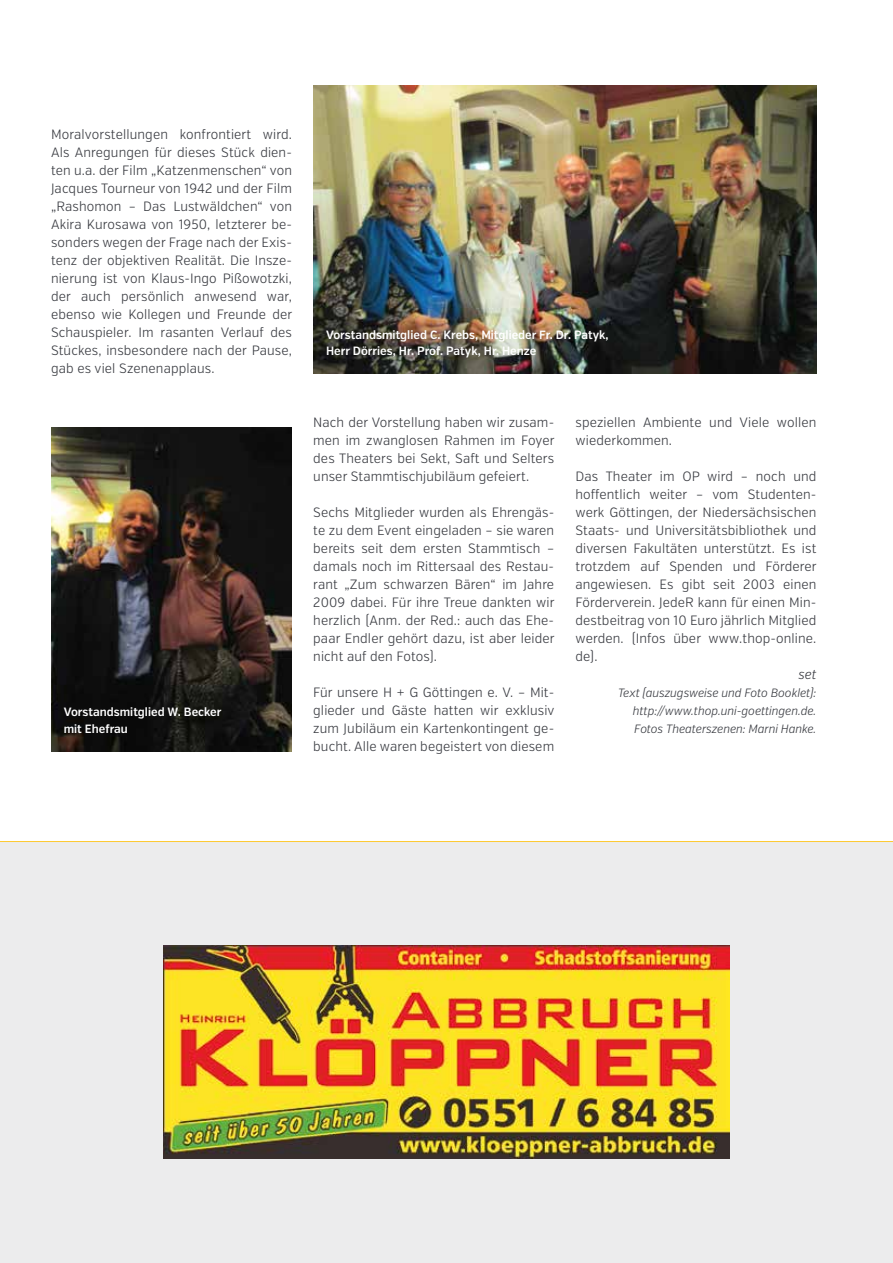
<style>
.page{position:relative;width:893px;height:1263px;background:#fff}
.page>*{position:absolute;margin:0;border:0;box-sizing:border-box;transform-origin:0 0}
.t1{font:300 13.5px/18px "Verb Cond";letter-spacing:.01em;color:#383a40;text-align:justify}
.t2{font:italic 300 13.5px "Verb Cond";color:#383a40}
.t3{font:600 12px/16.5px "Verb Cond";color:#fff}
.t4{font:italic 300 12px/18px "Verb Cond";letter-spacing:-.005em;color:#383a40;text-align:justify}
</style>
<div class="page">
<img style="left:313px;top:85px;width:503px;height:288px">
<img style="left:51px;top:427px;width:241px;height:324px">
<div style="left:0;top:841px;width:893px;height:422px;background:#ececed"></div>
<hr style="left:0;top:841px;width:893px;height:1px;background:#feca32">
<img style="left:164px;top:946px;width:565px;height:212px">
<p class="t1" style="left:51px;top:126px;width:243px">Moralvorstellungen konfrontiert wird.<br>Als Anregungen für dieses Stück dien&shy;ten u.a. der Film „Katzenmenschen“ von Jacques Tourneur von 1942 und der Film „Rashomon – Das Lustwäldchen“ von Akira Kurosawa von 1950, letzterer be&shy;sonders wegen der Frage nach der Exis&shy;tenz der objektiven Realität. Die Insze&shy;nierung ist von Klaus-Ingo Pißowotzki, der auch persönlich anwesend war, ebenso wie Kollegen und Freunde der Schauspieler. Im rasanten Verlauf des Stückes, insbesondere nach der Pause, gab es viel Szenenapplaus.</p>
<p class="t3" style="left:64px;top:704px;width:159px">Vorstandsmitglied W. Becker mit Ehefrau</p>
<p class="t3" style="left:326px;top:326px;width:284px">Vorstandsmitglied C. Krebs, Mitglieder Fr. Dr. Patyk,<br>Herr Dörries, Hr. Prof. Patyk, Hr. Henze</p>
<p class="t1" style="left:313px;top:414px;width:243px">Nach der Vorstellung haben wir zusam&shy;men im zwanglosen Rahmen im Foyer des Theaters bei Sekt, Saft und Selters unser Stammtischjubiläum gefeiert.</p>
<p class="t1" style="left:313px;top:503px;width:243px">Sechs Mitglieder wurden als Ehrengäs&shy;te zu dem Event eingeladen – sie waren bereits seit dem ersten Stammtisch – damals noch im Rittersaal des Restau&shy;rant „Zum schwarzen Bären“ im Jahre 2009 dabei. Für ihre Treue dankten wir herzlich (Anm. der Red.: auch das Ehe&shy;paar Endler gehört dazu, ist aber leider nicht auf den Fotos).</p>
<p class="t1" style="left:313px;top:683px;width:243px">Für unsere H + G Göttingen e. V. – Mit&shy;glieder und Gäste hatten wir exklusiv zum Jubiläum ein Kartenkontingent ge&shy;bucht. Alle waren begeistert von diesem</p>
<p class="t1" style="left:575px;top:413px;width:242px">speziellen Ambiente und Viele wollen wiederkommen.</p>
<p class="t1" style="left:575px;top:467px;width:243px">Das Theater im OP wird – noch und hoffentlich weiter – vom Studenten&shy;werk Göttingen, der Niedersächsischen Staats- und Universitätsbibliothek und diversen Fakultäten unterstützt. Es ist trotzdem auf Spenden und Förderer angewiesen. Es gibt seit 2003 einen Förderverein. JedeR kann für einen Min&shy;destbeitrag von 10 Euro jährlich Mitglied werden. (Infos über www.thop-online. de).</p>
<p class="t2" style="left:799px;top:666px;width:19px">set</p>
<p class="t4" style="left:633px;top:684px;width:185px;text-indent:-15px">Text (auszugsweise und Foto Booklet): http://www.thop.uni-goettingen.de.<br>Fotos Theaterszenen: Marni Hanke.</p>
</div>
